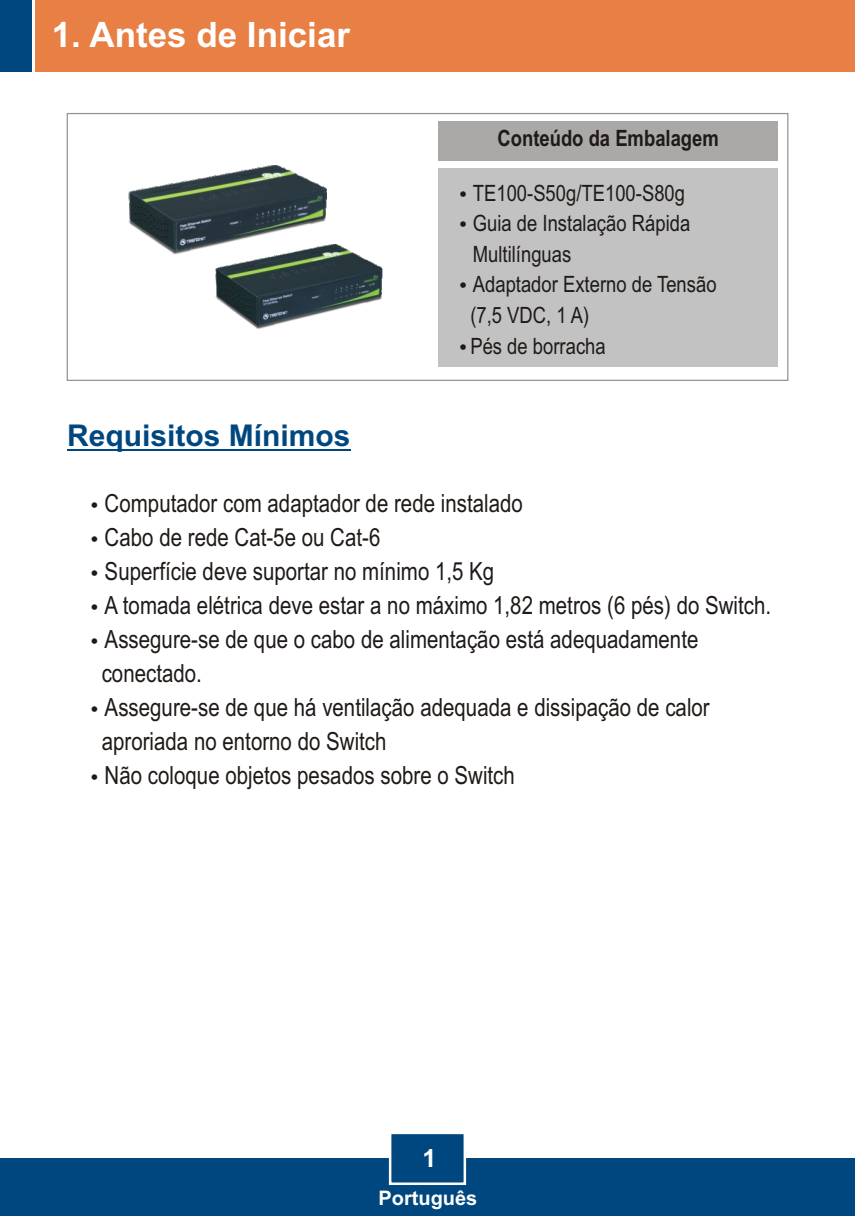
<style>
.page{position:relative;width:855px;height:1216px;background:#fff}
.page>*{position:absolute;margin:0;border:0;box-sizing:border-box;transform-origin:0 0}
.t1{font:700 35px "Arial";color:#fff}
.t2{font:700 30px "Arial";color:#004780}
.t3{font:25px/34px "Arial Narrow";color:#1f1a17}
.t4{font:700 25px "Arial";color:#fff}
.t5{font:22.5px/30.5px "Arial Narrow";color:#1f1a17}
.t6{font:700 22.5px "Arial Narrow";color:#1f1a17}
.t7{font:700 20px "Arial";color:#fff}
</style>
<div class="page">
<svg style="left:66px;top:113px;width:723px;height:268px"></svg>
<div style="left:0;top:1159px;width:855px;height:57px;background:#004780"></div>
<div style="left:35px;top:0;width:820px;height:72px;background:#e88045"></div>
<div style="left:0;top:0;width:32px;height:72px;background:#004780"></div>
<div style="left:438px;top:169px;width:339px;height:198px;background:#c2c2c2"></div>
<div style="left:438px;top:121px;width:339px;height:40px;background:#aba8a8"></div>
<svg style="left:388px;top:1134px;width:79px;height:51px"></svg>
<hr style="left:67px;top:449px;width:284px;height:1px;background:#004780">
<img style="left:215px;top:245px;width:168px;height:84px">
<img style="left:128px;top:165px;width:198px;height:121px">
<h1 class="t1" style="left:52px;top:21px;width:300px">1. Antes de Iniciar</h1>
<p class="t2" style="left:67px;top:424px;width:285px">Requisitos Mínimos</p>
<p class="t6" style="left:497px;top:129px;width:223px">Conteúdo da Embalagem</p>
<p class="t5" style="left:470px;top:180px;width:248px">TE100-S50g/TE100-S80g<br>Guia de Instalação Rápida<br>Multilínguas<br>Adaptador Externo de Tensão (7,5 VDC, 1 A)<br>Pés de borracha</p>
<p class="t3" style="left:102px;top:488px;width:671px">Computador com adaptador de rede instalado<br>Cabo de rede Cat-5e ou Cat-6<br>Superfície deve suportar no mínimo 1,5 Kg<br>A tomada elétrica deve estar a no máximo 1,82 metros (6 pés) do Switch.<br>Assegure-se de que o cabo de alimentação está adequadamente conectado.<br>Assegure-se de que há ventilação adequada e dissipação de calor aproriada no entorno do Switch<br>Não coloque objetos pesados sobre o Switch</p>
<p class="t4" style="left:423px;top:1148px;width:15px">1</p>
<p class="t7" style="left:379px;top:1190px;width:100px">Português</p>
</div>
